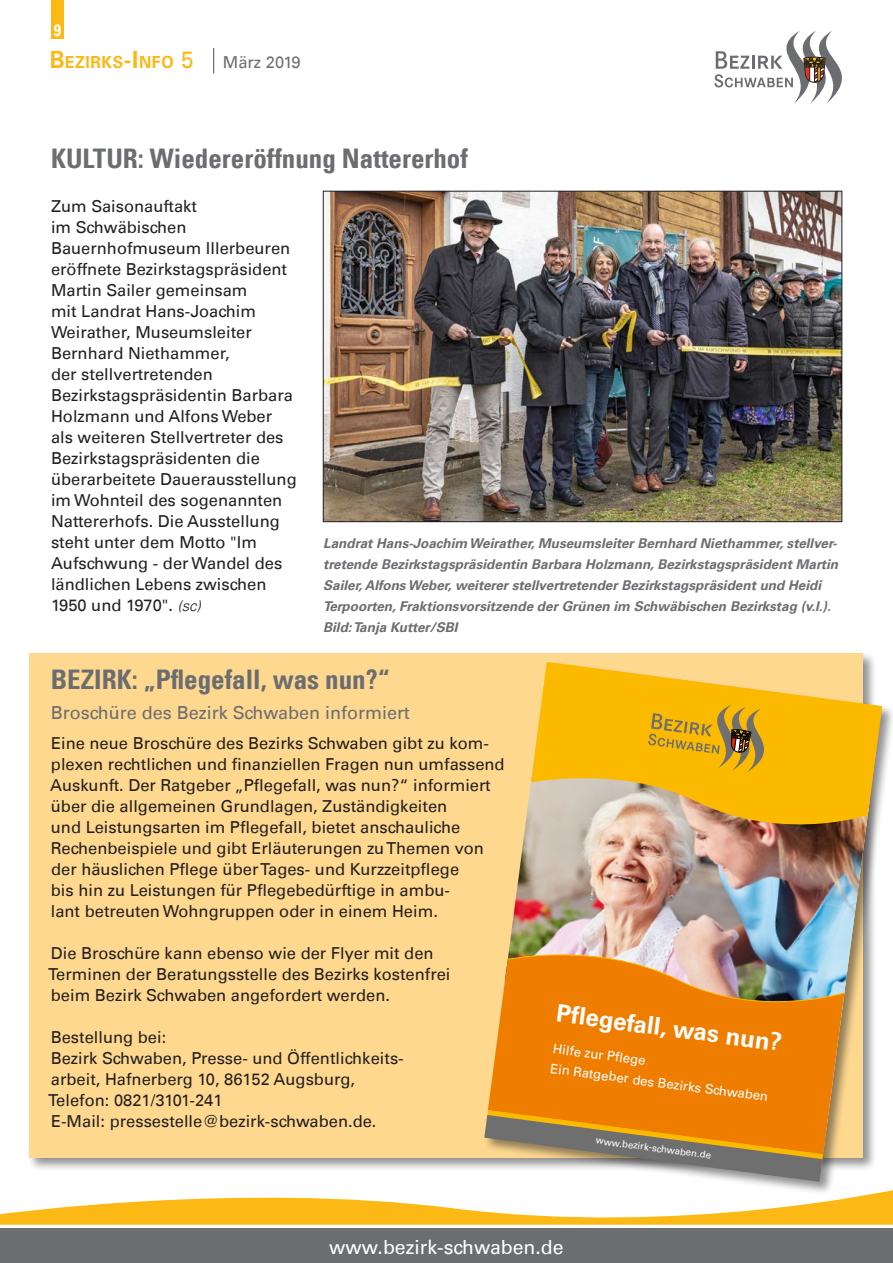
<style>
.page{position:relative;width:893px;height:1263px;background:#fff}
.page>*{position:absolute;margin:0;border:0;box-sizing:border-box;transform-origin:0 0}
.Grundtext{font:700 condensed 27px "Univers LT";color:#6c6d70}
.t1{font:700 24.15px "Univers";color:#fff}
.t2{font:19.5px "Univers LT";color:#fff}
.Grundtext-2{font:18px "Univers LT";color:#6c6d70}
.t3{font:700 16.65px "Univers LT";letter-spacing:.045em;color:#fcb814;scale:.94 1}
.Grundtext-3{font:16.5px/21px "Univers LT";color:#231f20}
.t4{font:700 condensed 16.5px "Univers LT";color:#fff}
.Grundtext-4{font:italic 700 13.5px/21px "Univers LT";color:#6c6d70}
.t5{font:13.2px/20.7px "Univers";color:#fff}
.t6{font:9.6px "Univers";color:#fff}
.s1{font-size:23.85px}
.s2{font-weight:400;font-size:23.85px}
.s3{font-weight:400;font-size:16.5px;color:#6c6d70}
.s4{font-weight:300;font-style:italic;font-size:15px}
</style>
<div class="page">
<div style="left:51px;top:0;width:13px;height:38px;background:#fcb814"></div>
<svg style="left:714px;top:31px;width:128px;height:73px"></svg>
<svg style="left:213px;top:48px;width:1px;height:26px"></svg>
<div style="left:0;top:1229px;width:893px;height:34px;background:#6c6d70"></div>
<svg style="left:0;top:1195px;width:893px;height:34px;fill:#fcb814"></svg>
<div style="left:27px;top:651px;width:850px;height:520px;background:#231f20;opacity:.5"></div>
<div style="left:29px;top:653px;width:834px;height:504px;background:#fed88f"></div>
<div style="left:483px;top:660px;width:410px;height:535px;background:#231f20;opacity:.5"></div>
<svg style="left:486px;top:662px;width:396px;height:508px"></svg>
<svg style="left:484px;top:1156px;width:338px;height:26px"></svg>
<svg style="left:491px;top:757px;width:379px;height:372px"></svg>
<img style="left:505px;top:757px;width:365px;height:269px">
<svg style="left:484px;top:939px;width:368px;height:217px;background:#d98b2f"></svg>
<svg style="left:524px;top:662px;width:358px;height:183px;fill:#fbba00"></svg>
<svg style="left:648px;top:705px;width:121px;height:68px;background:#d6a418"></svg>
<img style="left:325px;top:193px;width:515px;height:327px">
<p class="t4" style="left:54px;top:20px;width:9px">9</p>
<p class="t3" style="left:50px;top:53px;width:268px"><span class="s1">B</span>EZIRKS<span class="s1">-I</span> NFO <span class="s2">5</span> <span class="s3">März 2019</span></p>
<p class="Grundtext" style="left:51px;top:142px;width:418px">KULTUR: Wiedereröffnung Nattererhof</p>
<p class="Grundtext-3" style="left:51px;top:196px;width:247px">Zum Saisonauftakt<br>im Schwäbischen<br>Bauernhofmuseum Illerbeuren eröffnete Bezirkstagspräsident<br>Martin Sailer gemeinsam<br>mit Landrat Hans-Joachim<br>Weirather, Museumsleiter<br>Bernhard Niethammer,<br>der stellvertretenden<br>Bezirkstagspräsidentin Barbara<br>Holzmann und Alfons Weber als weiteren Stellvertreter des<br>Bezirkstagspräsidenten die überarbeitete Dauerausstellung im Wohnteil des sogenannten<br>Nattererhofs. Die Ausstellung steht unter dem Motto "Im<br>Aufschwung - der Wandel des ländlichen Lebens zwischen<br>1950 und 1970". <span class="s4">(sc)</span></p>
<p class="Grundtext-4" style="left:323px;top:533px;width:517px">Landrat Hans-Joachim Weirather, Museumsleiter Bernhard Niethammer, stellver&shy;tretende Bezirkstagspräsidentin Barbara Holzmann, Bezirkstagspräsident Martin Sailer, Alfons Weber, weiterer stellvertretender Bezirkstagspräsident und Heidi Terpoorten, Fraktionsvorsitzende der Grünen im Schwäbischen Bezirkstag (v.l.).<br>Bild: Tanja Kutter/SBI</p>
<p class="Grundtext" style="left:51px;top:662px;width:340px">BEZIRK: „Pflegefall, was nun?“</p>
<p class="Grundtext-2" style="left:51px;top:701px;width:361px">Broschüre des Bezirk Schwaben informiert</p>
<p class="Grundtext-3" style="left:50px;top:733px;width:456px">Eine neue Broschüre des Bezirks Schwaben gibt zu kom&shy;plexen rechtlichen und finanziellen Fragen nun umfassend Auskunft. Der Ratgeber „Pflegefall, was nun?“ informiert über die allgemeinen Grundlagen, Zuständigkeiten<br>und Leistungsarten im Pflegefall, bietet anschauliche Rechenbeispiele und gibt Erläuterungen zu Themen von der häuslichen Pflege über Tages- und Kurzzeitpflege<br>bis hin zu Leistungen für Pflegebedürftige in ambu-<br>lant betreuten Wohngruppen oder in einem Heim.</p>
<p class="Grundtext-3" style="left:48px;top:943px;width:404px">Die Broschüre kann ebenso wie der Flyer mit den<br>Terminen der Beratungsstelle des Bezirks kostenfrei beim Bezirk Schwaben angefordert werden.</p>
<p class="Grundtext-3" style="left:51px;top:1027px;width:117px">Bestellung bei:</p>
<p class="Grundtext-3" style="left:51px;top:1048px;width:354px">Bezirk Schwaben, Presse- und Öffentlichkeits&shy;arbeit, Hafnerberg 10, 86152 Augsburg,</p>
<p class="Grundtext-3" style="left:48px;top:1090px;width:176px">Telefon: 0821/3101-241</p>
<p class="Grundtext-3" style="left:51px;top:1111px;width:327px">E-Mail: pressestelle@bezirk-schwaben.de.</p>
<p class="t1" style="left:559px;top:998px;width:229px;rotate:8deg">Pflegefall, was nun?</p>
<p class="t5" style="left:554px;top:1038px;width:221px;rotate:7deg">Hilfe zur Pflege<br>Ein Ratgeber des Bezirks Schwaben</p>
<p class="t6" style="left:597px;top:1134px;width:118px;rotate:8deg">www.bezirk-schwaben.de</p>
<p class="t2" style="left:329px;top:1235px;width:236px">www.bezirk-schwaben.de</p>
</div>
